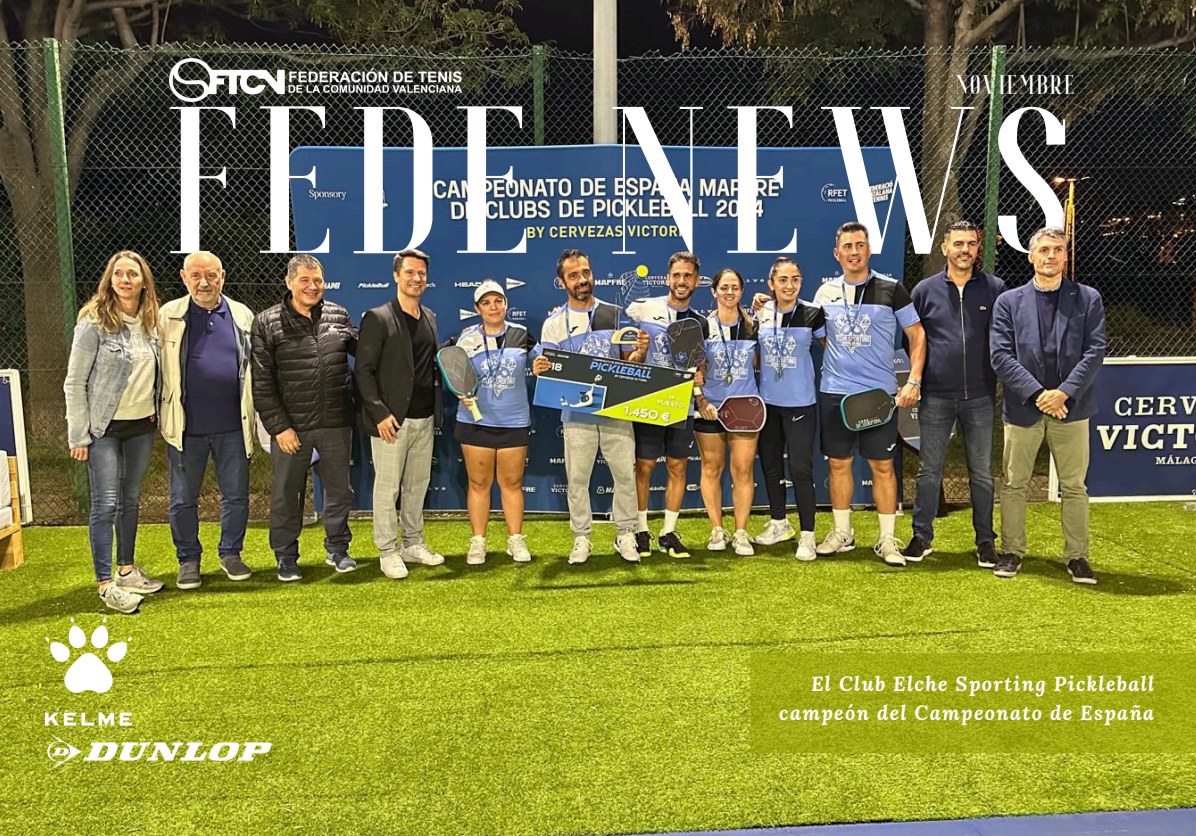
<style>
.page{position:relative;width:1196px;height:836px;background:#fff}
.page>*{position:absolute;margin:0;border:0;box-sizing:border-box;transform-origin:0 0}
.t1{font:244.8px "Espoir Serif";color:#fff}
.t2{font:31.6px "Espoir Serif";color:#fff}
.t3{font:italic 700 20.1px/28.5px "Lora";letter-spacing:.065em;color:#fff;text-align:right}
</style>
<div class="page">
<img style="left:0;top:0;width:1196px;height:835px">
<img style="left:170px;top:58px;width:291px;height:44px">
<img style="left:45px;top:706px;width:228px;height:91px">
<img style="left:0;top:155px;width:1196px;height:429px">
<img style="left:45px;top:617px;width:86px;height:108px">
<svg style="left:749px;top:653px;width:447px;height:99px;background:#9fa911"></svg>
<p class="t2" style="left:954px;top:66px;width:122px">NOVIEMBRE</p>
<p class="t1" style="left:158px;top:33px;width:921px">FEDE NEWS</p>
<h1 class="t3" style="left:779px;top:669px;width:376px">El Club Elche Sporting Pickleball campeón del Campeonato de España</h1>
</div>
